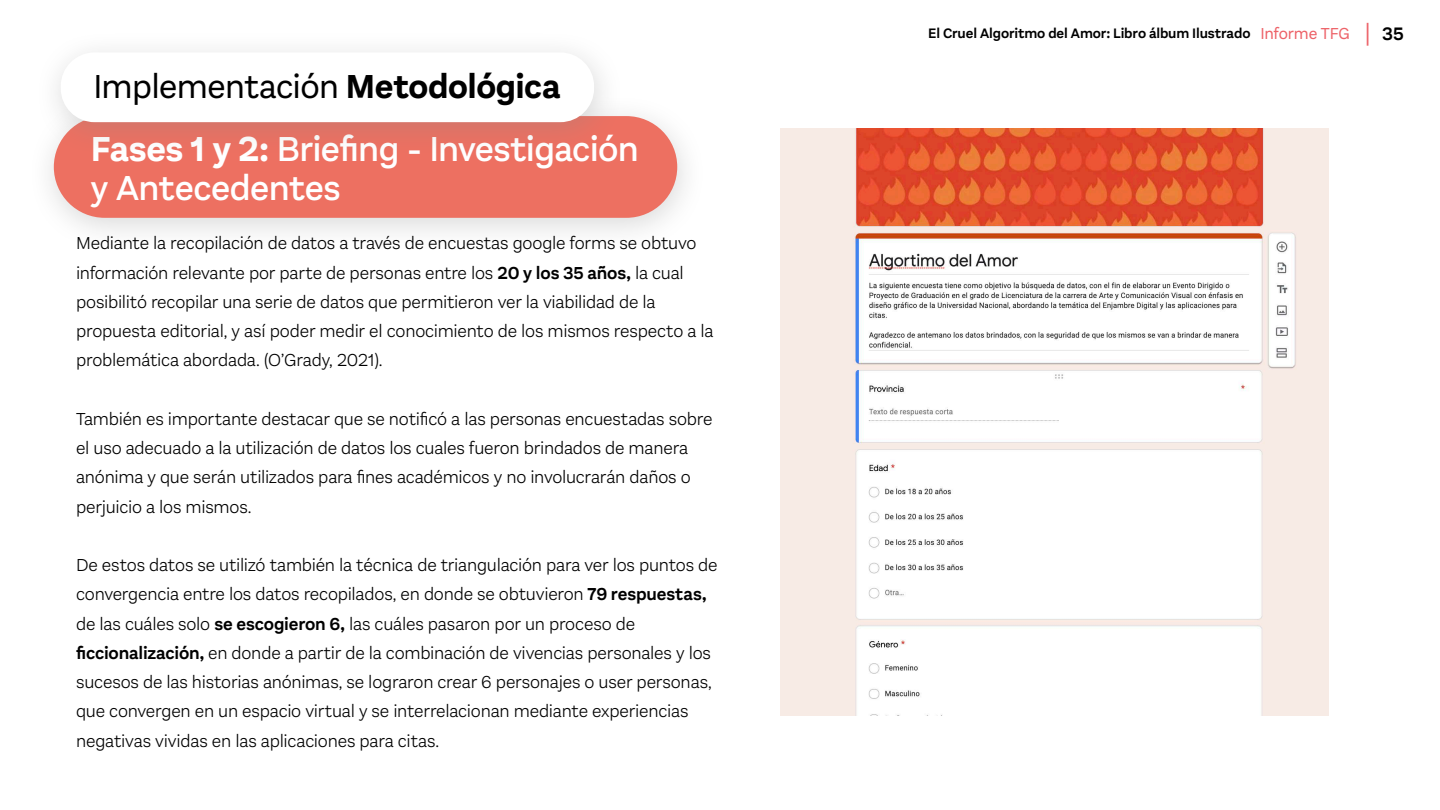
<style>
.page{position:relative;width:1440px;height:810px;background:#fff}
.page>*{position:absolute;margin:0;border:0;box-sizing:border-box;transform-origin:0 0}
.Sub4{font:500 36px/39.8px "Aestetico";letter-spacing:-.015em;color:#fff}
.sub3{font:34.5px "Aestetico";letter-spacing:-.015em;color:#000}
.t1{font:300 18px/29.2px "Aestetico";letter-spacing:-.01em;color:#000}
.t2{font:600 14.25px "Aestetico";letter-spacing:-.005em;color:#000}
.s1{font-weight:700}
.s2{font-weight:600}
.s3{font-weight:400;font-size:16.5px;color:#ed6369}
.s4{font-weight:300;font-size:26.25px;color:#ed6369}
.s5{font-size:18.75px}
</style>
<div class="page">
<div style="left:29px;top:95px;width:678px;height:157px;background:#878787;opacity:.31"></div>
<div style="left:54px;top:116px;width:623px;height:102px;background:#ed7061;border-radius:51px"></div>
<img style="left:781px;top:128px;width:548px;height:588px">
<div style="left:36px;top:31px;width:587px;height:126px;background:#878787;opacity:.31"></div>
<div style="left:61px;top:52px;width:533px;height:70px;background:#fff;border-radius:34px"></div>
<p class="sub3" style="left:93px;top:67px;width:468px">Implementación <span class="s1">Metodológica</span></p>
<p class="Sub4" style="left:91px;top:129px;width:550px"><span class="s1">Fases 1 y 2:</span> Briefing - Investigación y Antecedentes</p>
<p class="t1" style="left:76px;top:229px;width:639px">Mediante la recopilación de datos a través de encuestas google forms se obtuvo información relevante por parte de personas entre los <span class="s2">20 y los 35 años,</span> la cual posibilitó recopilar una serie de datos que permitieron ver la viabilidad de la propuesta editorial, y así poder medir el conocimiento de los mismos respecto a la problemática abordada. (O’Grady, 2021).</p>
<p class="t1" style="left:76px;top:404px;width:638px">También es importante destacar que se notificó a las personas encuestadas sobre el uso adecuado a la utilización de datos los cuales fueron brindados de manera anónima y que serán utilizados para fines académicos y no involucrarán daños o perjuicio a los mismos.</p>
<p class="t1" style="left:76px;top:550px;width:643px">De estos datos se utilizó también la técnica de triangulación para ver los puntos de convergencia entre los datos recopilados, en donde se obtuvieron <span class="s2">79 respuestas, </span>de las cuáles solo <span class="s2">se escogieron 6,</span> las cuáles pasaron por un proceso de <span class="s2">ficcionalización,</span> en donde a partir de la combinación de vivencias personales y los sucesos de las historias anónimas, se lograron crear 6 personajes o user personas, que convergen en un espacio virtual y se interrelacionan mediante experiencias negativas vividas en las aplicaciones para citas.</p>
<p class="t2" style="left:928px;top:25px;width:477px">El Cruel Algoritmo del Amor: Libro álbum Ilustrado <span class="s3">Informe TFG</span> <span class="s4">|</span> <span class="s5">35</span></p>
</div>
